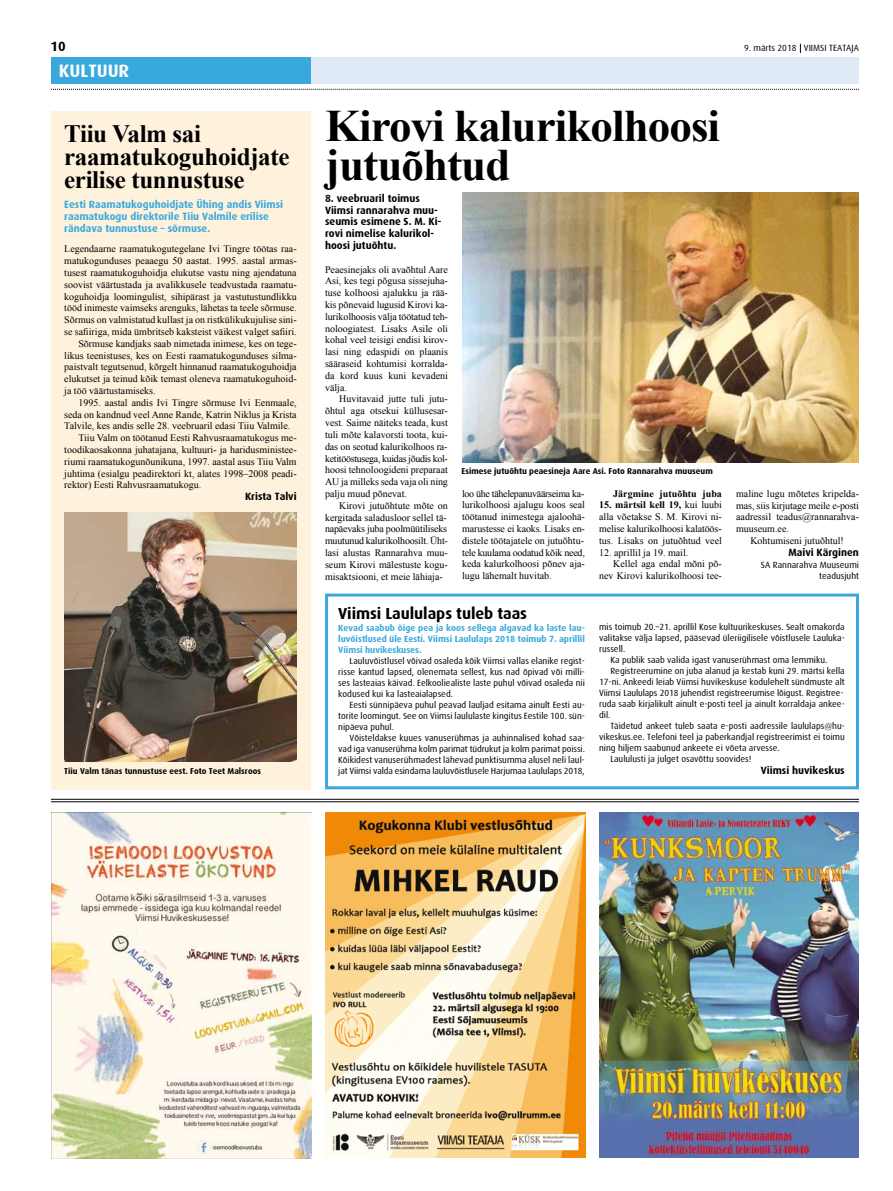
<style>
.page{position:relative;width:893px;height:1191px;background:#fff}
.page>*{position:absolute;margin:0;border:0;box-sizing:border-box;transform-origin:0 0}
.t1{font:700 45px/39px "Times New Roman";letter-spacing:-.02em;color:#000}
.t2{font:700 25px/23px "Times New Roman";letter-spacing:-.015em;color:#000}
.t3{font:700 18px "Dax";color:#fff}
.t4{font:700 16px "Dax";letter-spacing:-.005em;color:#000}
.t5{font:700 13.5px "Dax";color:#000}
.t6{font:700 10.5px/11.8px "Dax";color:#000}
.t7{font:700 10.5px/11.8px "Dax";color:#39a9dc}
.t8{font:10px/11.8px "Times New Roman";color:#000;text-align:justify}
.t9{font:700 10px "Times New Roman";color:#000}
.t10{font:9px/11px "Dax";color:#000;text-align:justify}
.t11{font:700 9px/11px "Dax";color:#39a9dc;text-align:justify}
.t12{font:700 8.5px "Dax";color:#000}
.s1{font-weight:700}
</style>
<div class="page">
<div style="left:51px;top:111px;width:260px;height:678px;background:#fff2dd"></div>
<div style="left:303px;top:57px;width:556px;height:26px;background:#dfeaf6"></div>
<svg style="left:51px;top:89px;width:808px;height:1px"></svg>
<div style="left:51px;top:57px;width:260px;height:26px;background:#39a9dc"></div>
<hr style="left:51px;top:799px;width:808px;height:1px;background:#000">
<hr style="left:51px;top:801px;width:808px;height:1px;background:#000">
<img style="left:51px;top:812px;width:261px;height:346px">
<img style="left:325px;top:812px;width:261px;height:345px">
<img style="left:599px;top:812px;width:260px;height:345px">
<div style="left:325px;top:593px;width:534px;height:196px;border:3px solid #39a9dc"></div>
<img style="left:64px;top:512px;width:233px;height:249px">
<img style="left:462px;top:193px;width:397px;height:269px">
<h3 class="t5" style="left:51px;top:39px;width:17px">10</h3>
<h3 class="t3" style="left:59px;top:60px;width:72px">KULTUUR</h3>
<h2 class="t2" style="left:64px;top:122px;width:227px">Tiiu Valm sai raamatukoguhoidjate erilise tunnustuse</h2>
<p class="t7" style="left:64px;top:199px;width:220px">Eesti Raamatukoguhoidjate Ühing andis Viimsi raamatukogu direktorile Tiiu Valmile erilise rändava tunnustuse – sõrmuse.</p>
<p class="t8" style="left:64px;top:243px;width:234px">Legendaarne raamatukogutegelane Ivi Tingre töötas raa-</p>
<p class="t8" style="left:64px;top:255px;width:234px">matukogunduses peaaegu 50 aastat. 1995. aastal armas-</p>
<p class="t8" style="left:64px;top:267px;width:234px">tusest raamatukoguhoidja elukutse vastu ning ajendatuna</p>
<p class="t8" style="left:64px;top:278px;width:234px">soovist väärtustada ja avalikkusele teadvustada raamatu-</p>
<p class="t8" style="left:64px;top:290px;width:234px">koguhoidja loomingulist, sihipärast ja vastutustundlikku</p>
<p class="t8" style="left:64px;top:302px;width:234px">tööd inimeste vaimseks arenguks, lähetas ta teele sõrmuse.</p>
<p class="t8" style="left:64px;top:314px;width:234px">Sõrmus on valmistatud kullast ja on ristkülikukujulise sini-</p>
<p class="t8" style="left:64px;top:326px;width:234px">se safiiriga, mida ümbritseb kaksteist väikest valget safiiri.</p>
<p class="t8" style="left:78px;top:337px;width:220px">Sõrmuse kandjaks saab nimetada inimese, kes on tege-</p>
<p class="t8" style="left:64px;top:349px;width:234px">likus teenistuses, kes on Eesti raamatukogunduses silma-</p>
<p class="t8" style="left:64px;top:361px;width:234px">paistvalt tegutsenud, kõrgelt hinnanud raamatukoguhoidja</p>
<p class="t8" style="left:64px;top:373px;width:234px">elukutset ja teinud kõik temast oleneva raamatukoguhoid-</p>
<p class="t8" style="left:64px;top:385px;width:93px">ja töö väärtustamiseks.</p>
<p class="t8" style="left:78px;top:396px;width:220px">1995. aastal andis Ivi Tingre sõrmuse Ivi Eenmaale,</p>
<p class="t8" style="left:64px;top:408px;width:234px">seda on kandnud veel Anne Rande, Katrin Niklus ja Krista</p>
<p class="t8" style="left:64px;top:420px;width:228px">Talvile, kes andis selle 28. veebruaril edasi Tiiu Valmile.</p>
<p class="t8" style="left:78px;top:432px;width:220px">Tiiu Valm on töötanud Eesti Rahvusraamatukogus me-</p>
<p class="t8" style="left:64px;top:444px;width:234px">toodikaosakonna juhatajana, kultuuri- ja haridusministee-</p>
<p class="t8" style="left:64px;top:455px;width:234px">riumi raamatukogunõunikuna, 1997. aastal asus Tiiu Valm</p>
<p class="t8" style="left:64px;top:467px;width:234px">juhtima (esialgu peadirektori kt, alates 1998–2008 peadi-</p>
<p class="t8" style="left:64px;top:479px;width:138px">rektor) Eesti Rahvusraamatukogu.</p>
<p class="t6" style="left:245px;top:491px;width:53px">Krista Talvi</p>
<p class="t12" style="left:64px;top:766px;width:198px">Tiiu Valm tänas tunnustuse eest. Foto Teet Malsroos</p>
<p class="t10" style="left:744px;top:43px;width:116px">9. märts 2018 VIIMSI TEATAJA</p>
<h1 class="t1" style="left:325px;top:105px;width:397px">Kirovi kalurikolhoosi jutuõhtud</h1>
<p class="t6" style="left:325px;top:192px;width:118px">8. veebruaril toimus<br>Viimsi rannarahva muu&shy;seumis esimene S. M. Ki&shy;rovi nimelise kalurikol&shy;hoosi jutuõhtu.</p>
<p class="t8" style="left:325px;top:263px;width:124px">Peaesinejaks oli avaõhtul Aare Asi, kes tegi põgusa sissejuha&shy;tuse kolhoosi ajalukku ja rää&shy;kis põnevaid lugusid Kirovi ka&shy;lurikolhoosis välja töötatud teh&shy;noloogiatest. Lisaks Asile oli kohal veel teisigi endisi kirov&shy;lasi ning edaspidi on plaanis sääraseid kohtumisi korralda&shy;da kord kuus kuni kevadeni välja.</p>
<p class="t8" style="left:325px;top:393px;width:124px;text-indent:14px">Huvitavaid jutte tuli jutu&shy;õhtul aga otsekui küllusesar&shy;vest. Saime näiteks teada, kust tuli mõte kalavorsti toota, kui&shy;das on seotud kalurikolhoos ra&shy;ketitööstusega, kuidas jõudis kol&shy;hoosi tehnoloogideni preparaat AU ja milleks seda vaja oli ning palju muud põnevat.</p>
<p class="t8" style="left:325px;top:499px;width:124px;text-indent:14px">Kirovi jutuõhtute mõte on kergitada saladusloor sellel tä&shy;napäevaks juba poolmüütiliseks muutunud kalurikolhoosilt. Üht&shy;lasi alustas Rannarahva muu&shy;seum Kirovi mälestuste kogu&shy;misaktsiooni, et meie lähiaja-</p>
<p class="t12" style="left:462px;top:467px;width:253px">Esimese jutuõhtu peaesineja Aare Asi. Foto Rannarahva muuseum</p>
<p class="t8" style="left:462px;top:487px;width:124px">loo ühe tähelepanuväärseima ka&shy;lurikolhoosi ajalugu koos seal töötanud inimestega ajaloohä&shy;marustesse ei kaoks. Lisaks en&shy;distele töötajatele on jutuõhtu&shy;tele kuulama oodatud kõik need, keda kalurkolhoosi põnev aja&shy;lugu lähemalt huvitab.</p>
<p class="t9" style="left:613px;top:486px;width:110px">Järgmine jutuõhtu juba</p>
<p class="t8" style="left:599px;top:499px;width:124px"><span class="s1">15. märtsil kell 19,</span> kui luubi alla võetakse S. M. Kirovi ni&shy;melise kalurikolhoosi kalatöös&shy;tus. Lisaks on jutuõhtud veel</p>
<p class="t8" style="left:599px;top:546px;width:91px">12. aprillil ja 19. mail.</p>
<p class="t8" style="left:613px;top:558px;width:110px">Kellel aga endal mõni põ-</p>
<p class="t8" style="left:599px;top:570px;width:124px">nev Kirovi kalurikolhoosi tee-</p>
<p class="t8" style="left:736px;top:487px;width:124px">maline lugu mõtetes kripelda-</p>
<p class="t8" style="left:736px;top:499px;width:124px">mas, siis kirjutage meile e-posti</p>
<p class="t8" style="left:736px;top:511px;width:124px">aadressil teadus@rannarahva-</p>
<p class="t8" style="left:736px;top:523px;width:54px">muuseum.ee.</p>
<p class="t8" style="left:750px;top:534px;width:95px">Kohtumiseni jutuõhtul!</p>
<p class="t6" style="left:788px;top:546px;width:72px">Maivi Kärginen</p>
<p class="t10" style="left:761px;top:558px;width:100px;line-height:11.8px;text-align:right">SA Rannarahva Muuseumi teadusjuht</p>
<h3 class="t4" style="left:338px;top:604px;width:190px">Viimsi Laululaps tuleb taas</h3>
<p class="t11" style="left:338px;top:622px;width:248px">Kevad saabub õige pea ja koos sellega algavad ka laste lau&shy;luvõistlused üle Eesti. Viimsi Laululaps 2018 toimub 7. aprillil Viimsi huvikeskuses.</p>
<p class="t10" style="left:338px;top:655px;width:248px;text-indent:11px">Lauluvõistlusel võivad osaleda kõik Viimsi vallas elanike regist&shy;risse kantud lapsed, olenemata sellest, kus nad õpivad või milli&shy;ses lasteaias käivad. Eelkooliealiste laste puhul võivad osaleda nii kodused kui ka lasteaialapsed.</p>
<p class="t10" style="left:338px;top:699px;width:248px;text-indent:11px">Eesti sünnipäeva puhul peavad lauljad esitama ainult Eesti au&shy;torite loomingut. See on Viimsi laululaste kingitus Eestile 100. sün&shy;nipäeva puhul.</p>
<p class="t10" style="left:338px;top:732px;width:248px;text-indent:11px">Võisteldakse kuues vanuserühmas ja auhinnalised kohad saa&shy;vad iga vanuserühma kolm parimat tüdrukut ja kolm parimat poissi.<br>Kõikidest vanuserühmadest lähevad punktisumma alusel neli laul&shy;jat Viimsi valda esindama lauluvõistlusele Harjumaa Laululaps 2018,</p>
<p class="t10" style="left:599px;top:622px;width:247px">mis toimub 20.–21. aprillil Kose kultuurikeskuses. Sealt omakorda</p>
<p class="t10" style="left:599px;top:633px;width:247px">valitakse välja lapsed, pääsevad üleriigilisele võistlusele Lauluka-</p>
<p class="t10" style="left:599px;top:643px;width:28px">russell.</p>
<p class="t10" style="left:610px;top:654px;width:218px">Ka publik saab valida igast vanuserühmast oma lemmiku.</p>
<p class="t10" style="left:610px;top:665px;width:236px">Registreerumine on juba alanud ja kestab kuni 29. märtsi kella</p>
<p class="t10" style="left:599px;top:676px;width:247px">17-ni. Ankeedi leiab Viimsi huvikeskuse kodulehelt sündmuste alt</p>
<p class="t10" style="left:599px;top:687px;width:246px">Viimsi Laululaps 2018 juhendist registreerumise lõigust. Registree-</p>
<p class="t10" style="left:599px;top:698px;width:247px">ruda saab kirjalikult ainult e-posti teel ja ainult korraldaja ankee-</p>
<p class="t10" style="left:599px;top:709px;width:13px">dil.</p>
<p class="t10" style="left:610px;top:720px;width:236px">Täidetud ankeet tuleb saata e-posti aadressile laululaps@hu-</p>
<p class="t10" style="left:599px;top:731px;width:247px">vikeskus.ee. Telefoni teel ja paberkandjal registreerimist ei toimu</p>
<p class="t10" style="left:599px;top:742px;width:182px">ning hiljem saabunud ankeete ei võeta arvesse.</p>
<p class="t10" style="left:610px;top:753px;width:143px">Laululusti ja julget osavõttu soovides!</p>
<p class="t6" style="left:761px;top:764px;width:85px">Viimsi huvikeskus</p>
</div>
